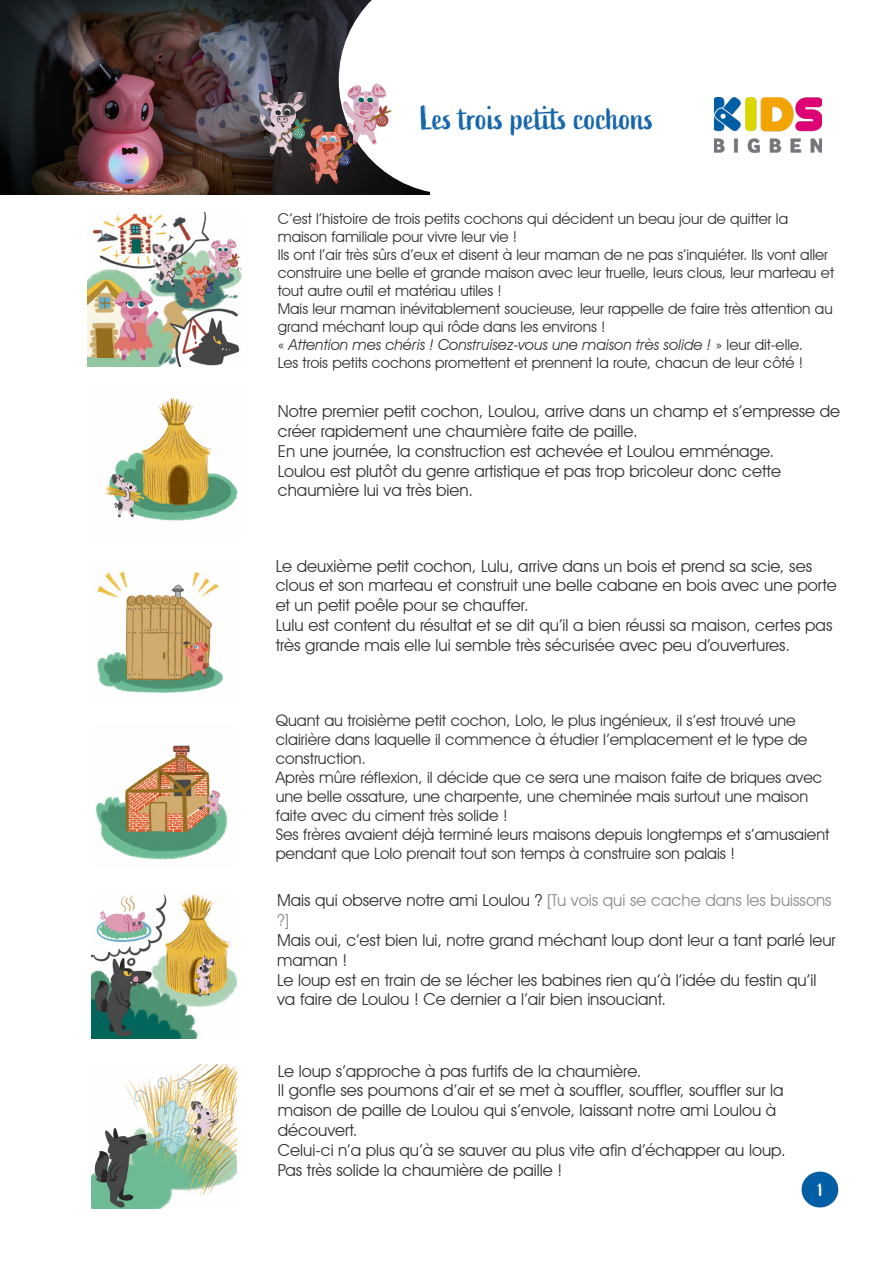
<style>
.page{position:relative;width:893px;height:1263px;background:#fff}
.page>*{position:absolute;margin:0;border:0;box-sizing:border-box;transform-origin:0 0}
.t1{font:33px "Active";color:#1666ab}
.t2{font:18px "Active";color:#fff}
.t3{font:16.5px/19.8px "Avant Garde IT Cby BT";color:#323232}
.t4{font:16.5px/19.8px "Avant Garde IT Cby BT";color:#8c8c8c}
.t5{font:15.75px/18.9px "Avant Garde IT Cby BT";color:#323232}
.t6{font:15px/18px "Avant Garde IT Cby BT";color:#323232}
.t7{font:italic 15px "Avant Garde IT Cby BT";color:#323232}
.s1{font-style:normal}
.s2{color:#323232}
</style>
<div class="page">
<img style="left:88px;top:212px;width:154px;height:155px">
<img style="left:103px;top:397px;width:135px;height:124px">
<img style="left:97px;top:571px;width:126px;height:122px">
<img style="left:95px;top:745px;width:133px;height:115px">
<img style="left:92px;top:894px;width:144px;height:145px">
<img style="left:92px;top:1064px;width:144px;height:145px">
<img style="left:0;top:0;width:339px;height:194px">
<svg style="left:339px;top:0;width:91px;height:194px"></svg>
<img style="left:714px;top:97px;width:107px;height:56px">
<img style="left:248px;top:70px;width:147px;height:123px">
<div style="left:801px;top:1171px;width:37px;height:36px;background:#035ea5;border-radius:50%"></div>
<p class="t1" style="left:421px;top:100px;width:235px">Les trois petits cochons</p>
<p class="t6" style="left:278px;top:210px;width:512px">C’est l’histoire de trois petits cochons qui décident un beau jour de quitter la maison familiale pour vivre leur vie !</p>
<p class="t6" style="left:278px;top:246px;width:558px">Ils ont l’air très sûrs d’eux et disent à leur maman de ne pas s’inquiéter. Ils vont aller construire une belle et grande maison avec leur truelle, leurs clous, leur marteau et tout autre outil et matériau utiles !</p>
<p class="t6" style="left:278px;top:300px;width:556px">Mais leur maman inévitablement soucieuse, leur rappelle de faire très attention au grand méchant loup qui rôde dans les environs !</p>
<p class="t7" style="left:278px;top:336px;width:527px"><span class="s1">«</span> Attention mes chéris ! Construisez-vous une maison très solide ! <span class="s1">» leur dit-elle.</span></p>
<p class="t6" style="left:278px;top:354px;width:527px">Les trois petits cochons promettent et prennent la route, chacun de leur côté !</p>
<p class="t3" style="left:278px;top:401px;width:564px">Notre premier petit cochon, Loulou, arrive dans un champ et s’empresse de créer rapidement une chaumière faite de paille.</p>
<p class="t3" style="left:278px;top:441px;width:498px">En une journée, la construction est achevée et Loulou emménage.</p>
<p class="t3" style="left:278px;top:461px;width:505px">Loulou est plutôt du genre artistique et pas trop bricoleur donc cette chaumière lui va très bien.</p>
<p class="t3" style="left:276px;top:556px;width:563px">Le deuxième petit cochon, Lulu, arrive dans un bois et prend sa scie, ses clous et son marteau et construit une belle cabane en bois avec une porte et un petit poêle pour se chauffer.</p>
<p class="t3" style="left:276px;top:615px;width:558px">Lulu est content du résultat et se dit qu’il a bien réussi sa maison, certes pas très grande mais elle lui semble très sécurisée avec peu d’ouvertures.</p>
<p class="t5" style="left:276px;top:711px;width:533px">Quant au troisième petit cochon, Lolo, le plus ingénieux, il s’est trouvé une clairière dans laquelle il commence à étudier l’emplacement et le type de construction.</p>
<p class="t5" style="left:276px;top:768px;width:548px">Après mûre réflexion, il décide que ce sera une maison faite de briques avec une belle ossature, une charpente, une cheminée mais surtout une maison faite avec du ciment très solide !</p>
<p class="t5" style="left:276px;top:825px;width:555px">Ses frères avaient déjà terminé leurs maisons depuis longtemps et s’amusaient pendant que Lolo prenait tout son temps à construire son palais !</p>
<p class="t4" style="left:277px;top:890px;width:556px"><span class="s2">Mais qui observe notre ami Loulou ?</span> [Tu vois qui se cache dans les buissons ?]</p>
<p class="t3" style="left:277px;top:930px;width:560px">Mais oui, c’est bien lui, notre grand méchant loup dont leur a tant parlé leur maman !</p>
<p class="t3" style="left:277px;top:970px;width:541px">Le loup est en train de se lécher les babines rien qu’à l’idée du festin qu’il va faire de Loulou ! Ce dernier a l’air bien insouciant.</p>
<p class="t3" style="left:278px;top:1061px;width:365px">Le loup s’approche à pas furtifs de la chaumière.</p>
<p class="t3" style="left:278px;top:1080px;width:507px">Il gonfle ses poumons d’air et se met à souffler, souffler, souffler sur la maison de paille de Loulou qui s’envole, laissant notre ami Loulou à découvert.</p>
<p class="t3" style="left:278px;top:1140px;width:509px">Celui-ci n’a plus qu’à se sauver au plus vite afin d’échapper au loup.</p>
<p class="t3" style="left:278px;top:1160px;width:286px">Pas très solide la chaumière de paille !</p>
<p class="t2" style="left:818px;top:1180px;width:7px">1</p>
</div>
